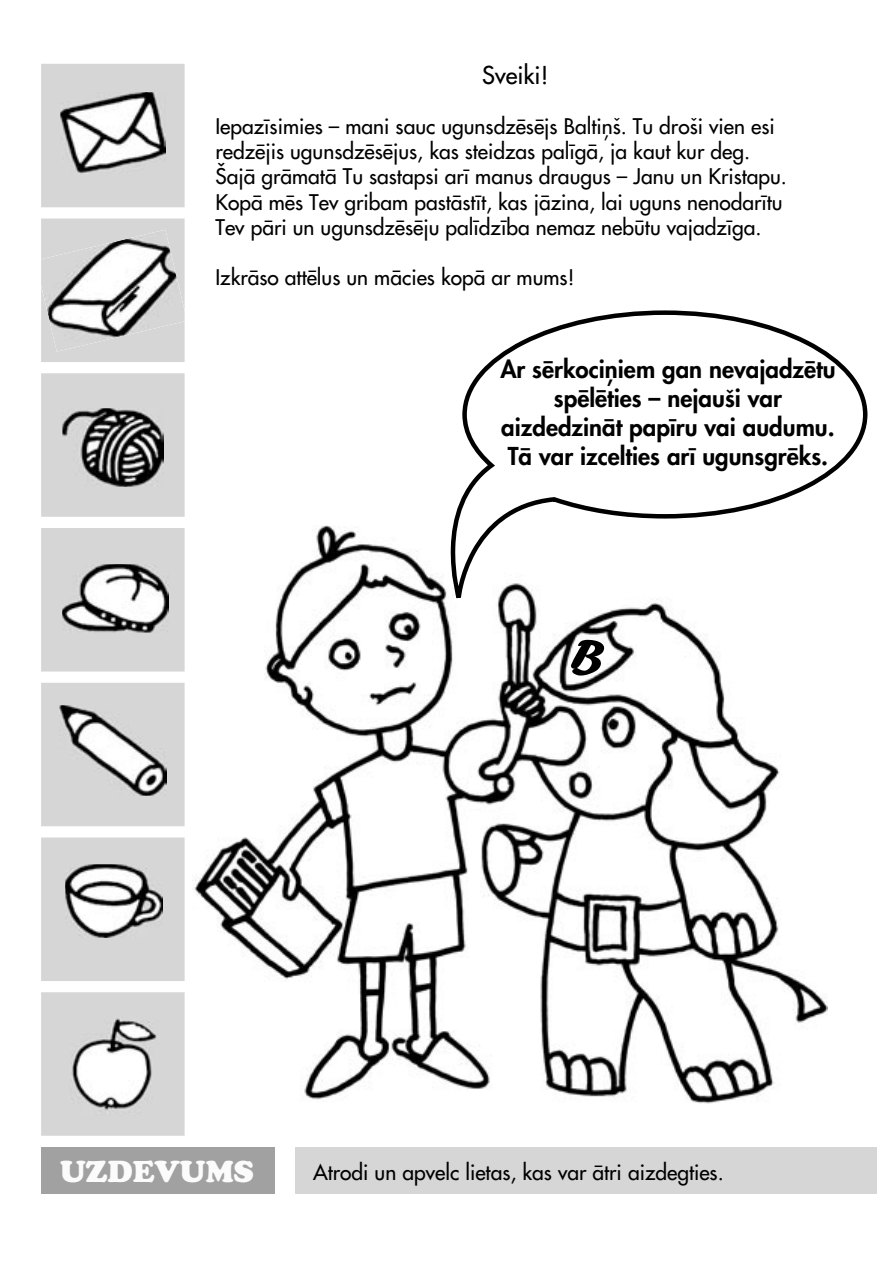
<style>
.page{position:relative;width:893px;height:1263px;background:#fff}
.page>*{position:absolute;margin:0;border:0;box-sizing:border-box;transform-origin:0 0}
.t1{font:30px "Cooper Lat";color:#fbfbfb}
.t2{font:500 24px/28.8px "La Futura";color:#000;text-align:center}
.t3{font:24px "La Futura";color:#000}
.t4{font:21px/25.2px "La Futura";color:#000}
</style>
<div class="page">
<img style="left:194px;top:526px;width:633px;height:577px">
<div style="left:41px;top:373px;width:144px;height:144px;background:#d6d6d6"></div>
<div style="left:41px;top:1147px;width:234px;height:47px;background:#a1a1a1"></div>
<div style="left:41px;top:837px;width:144px;height:144px;background:#d6d6d6"></div>
<div style="left:41px;top:683px;width:144px;height:143px;background:#d6d6d6"></div>
<div style="left:41px;top:64px;width:144px;height:143px;background:#d6d6d6"></div>
<div style="left:41px;top:992px;width:144px;height:144px;background:#d6d6d6"></div>
<div style="left:41px;top:528px;width:144px;height:143px;background:#d6d6d6"></div>
<div style="left:41px;top:219px;width:144px;height:143px;background:#d6d6d6"></div>
<img style="left:60px;top:92px;width:106px;height:81px">
<img style="left:69px;top:1018px;width:90px;height:97px">
<img style="left:62px;top:564px;width:106px;height:69px">
<img style="left:41px;top:230px;width:144px;height:122px">
<img style="left:62px;top:408px;width:101px;height:78px">
<img style="left:65px;top:865px;width:98px;height:72px">
<img style="left:60px;top:705px;width:106px;height:91px">
<svg style="left:450px;top:310px;width:417px;height:288px"></svg>
<div style="left:295px;top:1147px;width:581px;height:47px;background:#d6d6d6"></div>
<svg style="left:569px;top:636px;width:36px;height:43px"></svg>
<p class="t3" style="left:482px;top:59px;width:68px">Sveiki!</p>
<p class="t4" style="left:215px;top:114px;width:573px">Iepazîsimies – mani sauc ugunsdzéséjs Baltiñß. Tu droßi vien esi redzéjis ugunsdzéséjus, kas steidzas palîgå, ja kaut kur deg.<br>Íajå gråmatå Tu sastapsi arî manus draugus – Janu un Kristapu.<br>Kopå més Tev gribam paståstît, kas jåzina, lai uguns nenodarîtu Tev påri un ugunsdzéséju palîdzîba nemaz nebütu vajadzîga.</p>
<p class="t4" style="left:215px;top:265px;width:360px">Izkråso attélus un måcies kopå ar mums!</p>
<p class="t2" style="left:500px;top:355px;width:337px">Ar sérkociñiem gan nevajadzétu spéléties – nejaußi var aizdedzinåt papîru vai audumu.<br>Tå var izcelties arî ugunsgréks.</p>
<h1 class="t1" style="left:60px;top:1153px;width:195px">UZDEVUMS</h1>
<p class="t4" style="left:313px;top:1160px;width:412px">Atrodi un apvelc lietas, kas var åtri aizdegties.</p>
</div>
